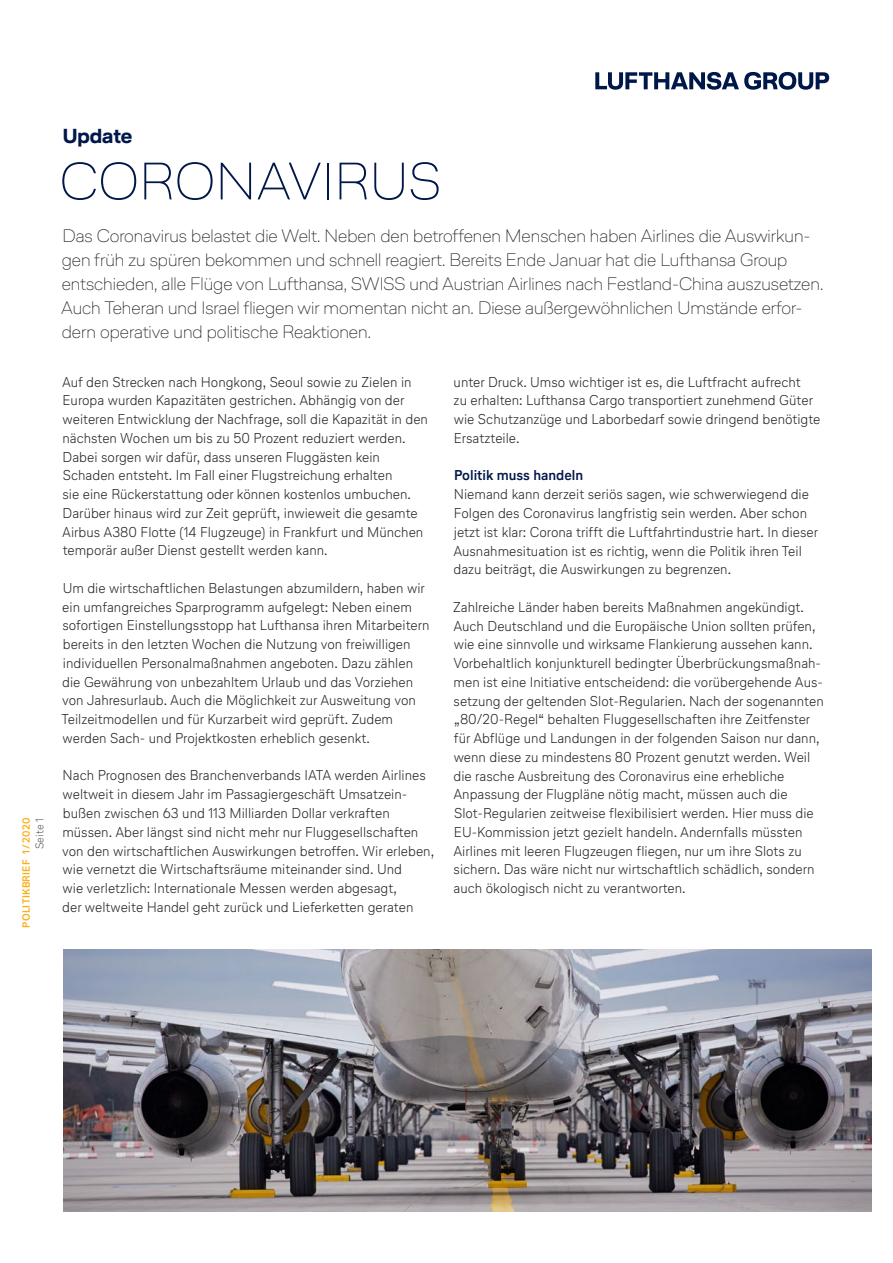
<style>
.page{position:relative;width:893px;height:1263px;background:#fff}
.page>*{position:absolute;margin:0;border:0;box-sizing:border-box;transform-origin:0 0}
.t1{font:100 52.5px "Lufthansa Head";letter-spacing:.015em;color:#00174a}
.t2{font:700 20.25px "Lufthansa Head";letter-spacing:-.005em;color:#00174a}
.t3{font:100 18px/24px "Lufthansa Head";color:#231f20}
.t4{font:300 14.25px/18.8px "Lufthansa Text";color:#231f20}
.t5{font:700 14.25px "Lufthansa Text";color:#00174a}
.t6{font:300 11.25px "Lufthansa Text";letter-spacing:.005em;color:#57585a}
.t7{font:700 10.5px "Lufthansa Text";letter-spacing:.02em;color:#faaf18}
</style>
<div class="page">
<svg style="left:595px;top:72px;width:234px;height:18px"></svg>
<img style="left:64px;top:949px;width:808px;height:263px">
<p class="t7" style="left:19px;top:927px;width:111px;rotate:-90deg">POLITIKBRIEF 1 / 2020</p>
<p class="t6" style="left:32px;top:849px;width:33px;rotate:-90deg">Seite 1</p>
<h2 class="t2" style="left:63px;top:122px;width:71px">Update</h2>
<h1 class="t1" style="left:60px;top:146px;width:383px">CORONAVIRUS</h1>
<p class="t3" style="left:61px;top:223px;width:764px">Das Coronavirus belastet die Welt. Neben den betroffenen Menschen haben Airlines die Auswirkun&shy;gen früh zu spüren bekommen und schnell reagiert. Bereits Ende Januar hat die Lufthansa Group entschieden, alle Flüge von Lufthansa, SWISS und Austrian Airlines nach Festland-China auszusetzen.<br>Auch Teheran und Israel fliegen wir momentan nicht an. Diese außergewöhnlichen Umstände erfor&shy;dern operative und politische Reaktionen.</p>
<p class="t4" style="left:62px;top:372px;width:367px">Auf den Strecken nach Hongkong, Seoul sowie zu Zielen in Europa wurden Kapazitäten gestrichen. Abhängig von der weiteren Entwicklung der Nachfrage, soll die Kapazität in den nächsten Wochen um bis zu 50 Prozent reduziert werden.<br>Dabei sorgen wir dafür, dass unseren Fluggästen kein Schaden entsteht. Im Fall einer Flugstreichung erhalten<br>sie eine Rückerstattung oder können kostenlos umbuchen.<br>Darüber hinaus wird zur Zeit geprüft, inwieweit die gesamte Airbus A380 Flotte (14 Flugzeuge) in Frankfurt und München temporär außer Dienst gestellt werden kann.</p>
<p class="t4" style="left:62px;top:578px;width:370px">Um die wirtschaftlichen Belastungen abzumildern, haben wir ein umfangreiches Sparprogramm aufgelegt: Neben einem sofortigen Einstellungsstopp hat Lufthansa ihren Mitarbeitern bereits in den letzten Wochen die Nutzung von freiwilligen individuellen Personalmaßnahmen angeboten. Dazu zählen die Gewährung von unbezahltem Urlaub und das Vorziehen von Jahresurlaub. Auch die Möglichkeit zur Ausweitung von Teilzeitmodellen und für Kurzarbeit wird geprüft. Zudem werden Sach- und Projektkosten erheblich gesenkt.</p>
<p class="t4" style="left:62px;top:766px;width:374px">Nach Prognosen des Branchenverbands IATA werden Airlines weltweit in diesem Jahr im Passagiergeschäft Umsatzein&shy;bußen zwischen 63 und 113 Milliarden Dollar verkraften müssen. Aber längst sind nicht mehr nur Fluggesellschaften von den wirtschaftlichen Auswirkungen betroffen. Wir erleben, wie vernetzt die Wirtschaftsräume miteinander sind. Und<br>wie verletzlich: Internationale Messen werden abgesagt,<br>der weltweite Handel geht zurück und Lieferketten geraten</p>
<p class="t4" style="left:454px;top:372px;width:368px">unter Druck. Umso wichtiger ist es, die Luftfracht aufrecht<br>zu erhalten: Lufthansa Cargo transportiert zunehmend Güter wie Schutzanzüge und Laborbedarf sowie dringend benötigte Ersatzteile.</p>
<p class="t5" style="left:454px;top:465px;width:131px">Politik muss handeln</p>
<p class="t4" style="left:453px;top:484px;width:366px">Niemand kann derzeit seriös sagen, wie schwerwiegend die Folgen des Coronavirus langfristig sein werden. Aber schon jetzt ist klar: Corona trifft die Luftfahrtindustrie hart. In dieser Ausnahmesituation ist es richtig, wenn die Politik ihren Teil dazu beiträgt, die Auswirkungen zu begrenzen.</p>
<p class="t4" style="left:453px;top:597px;width:372px">Zahlreiche Länder haben bereits Maßnahmen angekündigt.<br>Auch Deutschland und die Europäische Union sollten prüfen, wie eine sinnvolle und wirksame Flankierung aussehen kann.<br>Vorbehaltlich konjunkturell bedingter Überbrückungsmaßnah&shy;men ist eine Initiative entscheidend: die vorübergehende Aus&shy;setzung der geltenden Slot-Regularien. Nach der sogenannten „80/20-Regel“ behalten Fluggesellschaften ihre Zeitfenster für Abflüge und Landungen in der folgenden Saison nur dann, wenn diese zu mindestens 80 Prozent genutzt werden. Weil die rasche Ausbreitung des Coronavirus eine erhebliche Anpassung der Flugpläne nötig macht, müssen auch die Slot-Regularien zeitweise flexibilisiert werden. Hier muss die EU-Kommission jetzt gezielt handeln. Andernfalls müssten Airlines mit leeren Flugzeugen fliegen, nur um ihre Slots zu sichern. Das wäre nicht nur wirtschaftlich schädlich, sondern auch ökologisch nicht zu verantworten.</p>
</div>
